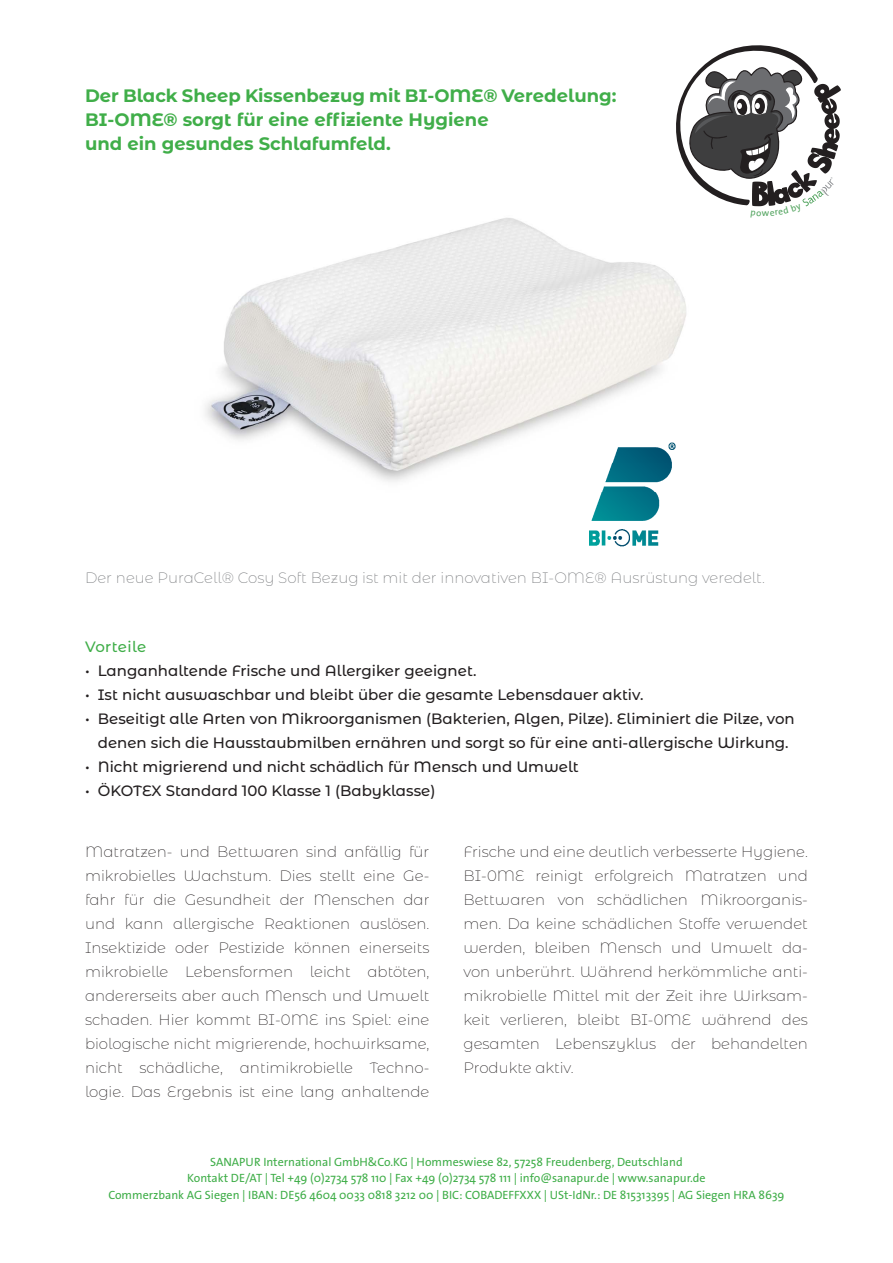
<style>
.page{position:relative;width:893px;height:1263px;background:#fff}
.page>*{position:absolute;margin:0;border:0;box-sizing:border-box;transform-origin:0 0}
.t1{font:700 18px/24px "Montserrat Alternates";color:#40ae49}
.t2{font:200 15px/24px "Montserrat Alternates";color:#231f20}
.t3{font:500 15px/24px "Montserrat Alternates";color:#231f20;text-align:center}
.t4{font:200 15px "Montserrat Alternates";color:#76787b}
.t5{font:500 15px "Montserrat Alternates";letter-spacing:.025em;color:#40ae49}
.t6{font:12px/16.5px "The Sans Os F";color:#40ae49;text-align:center}
</style>
<div class="page">
<img style="left:205px;top:218px;width:482px;height:264px">
<img style="left:589px;top:434px;width:98px;height:112px">
<svg style="left:676px;top:45px;width:165px;height:162px"></svg>
<p class="t1" style="left:85px;top:83px;width:533px">Der Black Sheep Kissenbezug mit BI-OME® Veredelung:</p>
<p class="t1" style="left:85px;top:107px;width:405px">BI-OME® sorgt für eine effiziente Hygiene und ein gesundes Schlafumfeld.</p>
<p class="t4" style="left:85px;top:567px;width:681px">Der neue PuraCell® Cosy Soft Bezug ist mit der innovativen BI-OME® Ausrüstung veredelt.</p>
<p class="t5" style="left:85px;top:637px;width:63px">Vorteile</p>
<p class="t3" style="left:85px;top:658px;width:393px">• Langanhaltende Frische und Allergiker geeignet.</p>
<p class="t3" style="left:85px;top:682px;width:560px">• Ist nicht auswaschbar und bleibt über die gesamte Lebensdauer aktiv.</p>
<p class="t3" style="left:85px;top:706px;width:711px">• Beseitigt alle Arten von Mikroorganismen (Bakterien, Algen, Pilze). Eliminiert die Pilze, von denen sich die Hausstaubmilben ernähren und sorgt so für eine anti-allergische Wirkung.</p>
<p class="t3" style="left:85px;top:754px;width:495px">• Nicht migrierend und nicht schädlich für Mensch und Umwelt</p>
<p class="t3" style="left:85px;top:778px;width:352px">• ÖKOTEX Standard 100 Klasse 1 (Babyklasse)</p>
<p class="t2" style="left:85px;top:839px;width:346px">Matratzen- und Bettwaren sind anfällig für mikrobielles Wachstum. Dies stellt eine Ge&shy;fahr für die Gesundheit der Menschen dar und kann allergische Reaktionen auslösen.<br>Insektizide oder Pestizide können einerseits mikrobielle Lebensformen leicht abtöten, andererseits aber auch Mensch und Umwelt schaden. Hier kommt BI-0ME ins Spiel: eine biologische nicht migrierende, hochwirksame, nicht schädliche, antimikrobielle Techno&shy;logie. Das Ergebnis ist eine lang anhaltende</p>
<p class="t2" style="left:463px;top:839px;width:346px">Frische und eine deutlich verbesserte Hygiene.<br>BI-0ME reinigt erfolgreich Matratzen und Bettwaren von schädlichen Mikroorganis&shy;men. Da keine schädlichen Stoffe verwendet werden, bleiben Mensch und Umwelt da&shy;von unberührt. Während herkömmliche anti&shy;mikrobielle Mittel mit der Zeit ihre Wirksam&shy;keit verlieren, bleibt BI-0ME während des gesamten Lebenszyklus der behandelten Produkte aktiv.</p>
<p class="t6" style="left:108px;top:1153px;width:678px">SANAPUR International GmbH&amp;Co.KG | Hommeswiese 82, 57258 Freudenberg, Deutschland<br>Kontakt DE/AT | Tel +49 (0)2734 578 110 | Fax +49 (0)2734 578 111 | info@sanapur.de | www.sanapur.de<br>Commerzbank AG Siegen | IBAN: DE56 4604 0033 0818 3212 00 | BIC: COBADEFFXXX | USt-IdNr.: DE 815313395 | AG Siegen HRA 8639</p>
</div>
